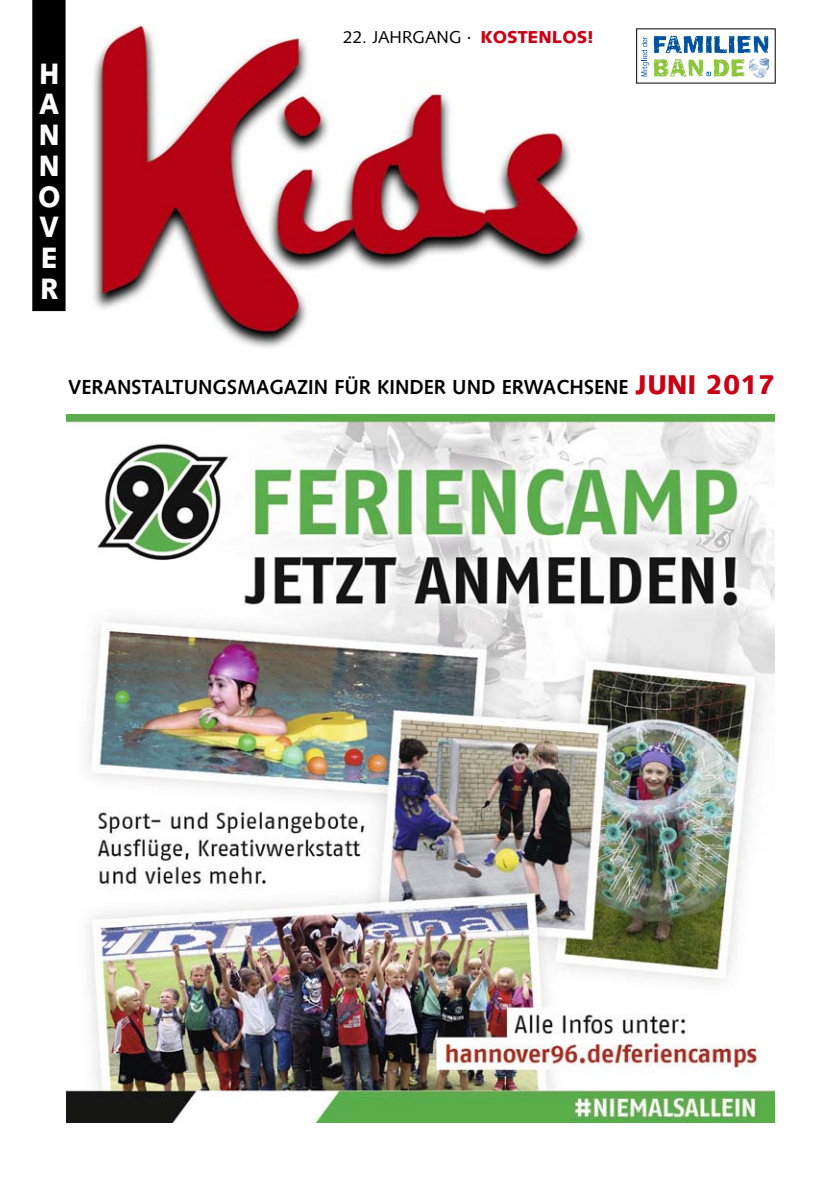
<style>
.page{position:relative;width:823px;height:1191px;background:#fff}
.page>*{position:absolute;margin:0;border:0;box-sizing:border-box;transform-origin:0 0}
.t1{font:900 29.4px/30.8px "Syntax";color:#fff;text-align:justify;scale:.91 1}
.t2{font:700 20.4px "Syntax";color:#000}
.t3{font:17.2px "Syntax";color:#000}
.s1{font-weight:900;color:#ca0016}
.s2{font-weight:900;font-size:27px;color:#ca0016}
</style>
<div class="page">
<img style="left:66px;top:415px;width:708px;height:707px">
<div style="left:32px;top:0;width:33px;height:311px;background:#000"></div>
<img style="left:93px;top:25px;width:494px;height:323px">
<svg style="left:641px;top:36px;width:126px;height:42px"></svg>
<svg style="left:749px;top:58px;width:19px;height:1px"></svg>
<img style="left:749px;top:59px;width:19px;height:18px">
<h1 class="t1" style="left:38px;top:61px;width:26px">H A N N O V E R</h1>
<p class="t3" style="left:343px;top:30px;width:252px">22. JAHRGANG · <span class="s1">KOSTENLOS!</span></p>
<p class="t2" style="left:68px;top:378px;width:708px">VERANSTALTUNGSMAGAZIN FÜR KINDER UND ERWACHSENE <span class="s2">JUNI 2017</span></p>
</div>
